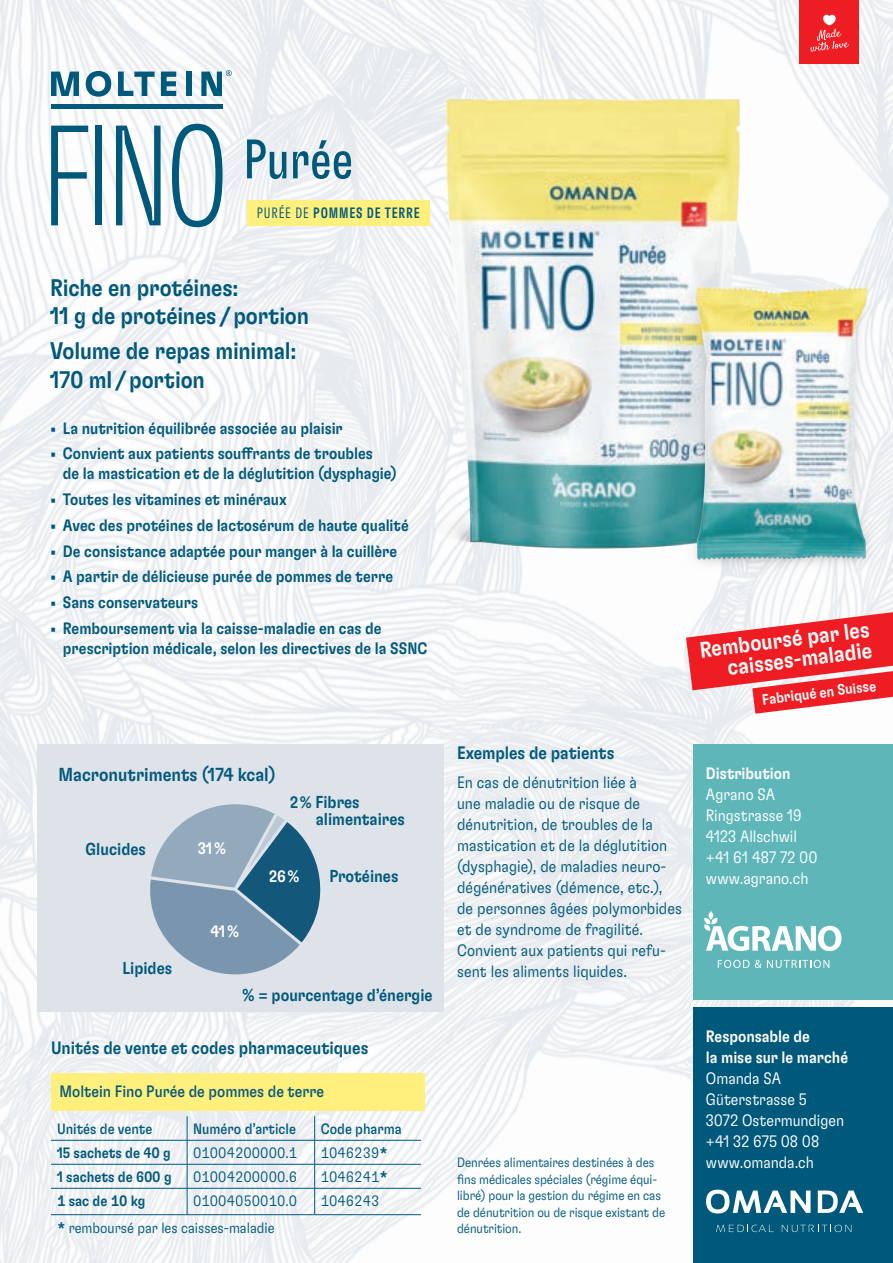
<style>
.page{position:relative;width:893px;height:1263px;background:#fff}
.page>*{position:absolute;margin:0;border:0;box-sizing:border-box;transform-origin:0 0}
.t1{font:extra-condensed 55.5px "GT Flexa";color:#00587a}
.t2{font:500 condensed 24px/28.8px "GT Flexa";letter-spacing:-.005em;color:#00587a}
.t3{font:500 condensed 22.5px/21px "GT Flexa";color:#fff;text-align:right}
.t4{font:500 condensed 18.9px "GT Flexa";color:#00587a}
.t5{font:500 condensed 18px "GT Flexa";color:#00587a}
.t6{font:500 condensed 17.25px/17.4px "GT Flexa";color:#00587a}
.t7{font:500 condensed 16.5px/19.8px "GT Flexa";color:#00587a}
.t8{font:300 condensed 16.5px/21px "GT Flexa";letter-spacing:.005em;color:#00587a}
.t9{font:300 condensed 16.5px/21px "GT Flexa";color:#fff}
.t10{font:500 condensed 16.5px/21px "GT Flexa";color:#fff}
.t11{font:condensed 16.5px "GT Flexa";color:#00587a}
.t12{font:300 condensed 15px "GT Flexa";color:#00587a}
.t13{font:condensed 15px "GT Flexa";color:#00587a}
.t14{font:500 condensed 15px "GT Flexa";color:#00587a}
.t15{font:500 extra-condensed 15px "GT Flexa";letter-spacing:.055em;color:#00587a}
.t16{font:500 condensed 15px "GT Flexa";color:#fff}
.t17{font:300 condensed 13.5px/16.5px "GT Flexa";letter-spacing:-.005em;color:#00587a}
.s1{font-weight:300}
.s2{font-size:16.5px}
.s3{font-weight:500}
</style>
<div class="page">
<img style="left:0;top:0;width:893px;height:1263px">
<div style="left:51px;top:1073px;width:373px;height:37px;background:#ffef7d"></div>
<div style="left:452px;top:739px;width:238px;height:250px;background:#00587a;opacity:.08"></div>
<hr style="left:51px;top:1140px;width:136px;height:1px;background:#00587a">
<hr style="left:187px;top:1140px;width:128px;height:1px;background:#00587a">
<hr style="left:315px;top:1140px;width:106px;height:1px;background:#00587a">
<hr style="left:51px;top:1164px;width:136px;height:1px;background:#00587a">
<hr style="left:187px;top:1164px;width:128px;height:1px;background:#00587a">
<hr style="left:315px;top:1164px;width:106px;height:1px;background:#00587a">
<hr style="left:51px;top:1188px;width:136px;height:1px;background:#00587a">
<hr style="left:187px;top:1188px;width:128px;height:1px;background:#00587a">
<svg style="left:187px;top:1116px;width:1px;height:98px"></svg>
<hr style="left:315px;top:1188px;width:106px;height:1px;background:#00587a">
<svg style="left:314px;top:1116px;width:1px;height:98px"></svg>
<hr style="left:51px;top:1214px;width:136px;height:1px;background:#00587a">
<hr style="left:187px;top:1214px;width:128px;height:1px;background:#00587a">
<hr style="left:315px;top:1214px;width:106px;height:1px;background:#00587a">
<svg style="left:686px;top:612px;width:207px;height:102px"></svg>
<img style="left:306px;top:33px;width:575px;height:575px">
<img style="left:625px;top:266px;width:268px;height:312px">
<div style="left:37px;top:744px;width:406px;height:268px;background:#dee3ea"></div>
<svg style="left:150px;top:804px;width:171px;height:171px"></svg>
<div style="left:247px;top:200px;width:183px;height:25px;background:#ffef7d"></div>
<div style="left:693px;top:1008px;width:200px;height:255px;background:#00587a"></div>
<svg style="left:818px;top:1190px;width:45px;height:23px"></svg>
<svg style="left:706px;top:1189px;width:104px;height:24px"></svg>
<svg style="left:782px;top:1225px;width:69px;height:7px"></svg>
<svg style="left:716px;top:1225px;width:58px;height:7px"></svg>
<div style="left:800px;top:0;width:59px;height:63px;background:#ee1d23"></div>
<svg style="left:811px;top:15px;width:38px;height:37px"></svg>
<div style="left:693px;top:744px;width:200px;height:255px;background:#5fb6b8"></div>
<svg style="left:704px;top:911px;width:137px;height:40px"></svg>
<svg style="left:718px;top:960px;width:111px;height:8px"></svg>
<svg style="left:201px;top:70px;width:31px;height:26px"></svg>
<hr style="left:51px;top:104px;width:171px;height:4px;background:#00587a">
<svg style="left:51px;top:72px;width:28px;height:24px"></svg>
<svg style="left:86px;top:71px;width:25px;height:26px"></svg>
<svg style="left:118px;top:72px;width:37px;height:24px"></svg>
<svg style="left:161px;top:72px;width:15px;height:24px"></svg>
<div style="left:186px;top:72px;width:6px;height:24px;background:#00587a"></div>
<svg style="left:51px;top:126px;width:37px;height:99px"></svg>
<div style="left:95px;top:126px;width:7px;height:99px;background:#00587a"></div>
<svg style="left:116px;top:126px;width:45px;height:99px"></svg>
<svg style="left:172px;top:124px;width:51px;height:103px"></svg>
<h1 class="t1" style="left:243px;top:127px;width:111px">Purée</h1>
<p class="t15" style="left:257px;top:204px;width:164px"><span class="s1">PURÉE DE</span> POMMES DE TERRE</p>
<h2 class="t2" style="left:50px;top:272px;width:260px">Riche en protéines:<br>11 g de protéines / portion</h2>
<h2 class="t2" style="left:50px;top:336px;width:248px">Volume de repas minimal:<br>170 ml / portion</h2>
<p class="t7" style="left:50px;top:417px;width:294px">• La nutrition équilibrée associée au plaisir</p>
<p class="t7" style="left:63px;top:443px;width:335px;text-indent:-13px">• Convient aux patients souffrants de troubles<br>de la mastication et de la déglutition (dysphagie)</p>
<p class="t7" style="left:50px;top:489px;width:238px">• Toutes les vitamines et minéraux</p>
<p class="t7" style="left:50px;top:515px;width:360px">• Avec des protéines de lactosérum de haute qualité</p>
<p class="t7" style="left:50px;top:540px;width:349px">• De consistance adaptée pour manger à la cuillère</p>
<p class="t7" style="left:50px;top:566px;width:344px">• A partir de délicieuse purée de pommes de terre</p>
<p class="t7" style="left:50px;top:592px;width:149px">• Sans conservateurs</p>
<p class="t7" style="left:63px;top:618px;width:366px;text-indent:-13px">• Remboursement via la caisse-maladie en cas de prescription médicale, selon les directives de la SSNC</p>
<p class="t4" style="left:58px;top:762px;width:219px">Macronutriments (174 kcal)</p>
<p class="t6" style="left:86px;top:839px;width:62px">Glucides</p>
<p class="t10" style="left:198px;top:837px;width:30px">31 %</p>
<p class="t6" style="left:316px;top:793px;width:91px;text-indent:-26px"><span class="s2">2 %</span> Fibres alimentaires</p>
<p class="t6" style="left:122px;top:958px;width:51px">Lipides</p>
<p class="t10" style="left:210px;top:920px;width:30px">41 %</p>
<p class="t10" style="left:269px;top:865px;width:32px">26 %</p>
<p class="t6" style="left:329px;top:867px;width:71px">Protéines</p>
<p class="t6" style="left:242px;top:986px;width:192px">% = pourcentage d’énergie</p>
<p class="t5" style="left:51px;top:1037px;width:319px">Unités de vente et codes pharmaceutiques</p>
<p class="t11" style="left:60px;top:1081px;width:266px">Moltein Fino Purée de pommes de terre</p>
<p class="t13" style="left:57px;top:1120px;width:97px">Unités de vente</p>
<p class="t13" style="left:193px;top:1120px;width:104px">Numéro d’article</p>
<p class="t13" style="left:321px;top:1120px;width:83px">Code pharma</p>
<p class="t14" style="left:57px;top:1144px;width:115px">15 sachets de 40 g</p>
<p class="t12" style="left:193px;top:1144px;width:106px">01004200000.1</p>
<p class="t12" style="left:321px;top:1144px;width:69px">1046239<span class="s3">*</span></p>
<p class="t14" style="left:57px;top:1168px;width:116px">1 sachets de 600 g</p>
<p class="t12" style="left:193px;top:1168px;width:106px">01004200000.6</p>
<p class="t12" style="left:321px;top:1168px;width:69px">1046241<span class="s3">*</span></p>
<p class="t14" style="left:57px;top:1192px;width:90px">1 sac de 10 kg</p>
<p class="t12" style="left:193px;top:1192px;width:106px">01004050010.0</p>
<p class="t12" style="left:321px;top:1192px;width:60px">1046243</p>
<p class="t12" style="left:57px;top:1218px;width:219px"><span class="s3">*</span> remboursé par les caisses-maladie</p>
<p class="t5" style="left:457px;top:741px;width:159px">Exemples de patients</p>
<p class="t8" style="left:457px;top:771px;width:226px">En cas de dénutrition liée à<br>une maladie ou de risque de dénutrition, de troubles de la mastication et de la déglutition (dysphagie), de maladies neuro&shy;dégénératives (démence, etc.), de personnes âgées polymorbides et de syndrome de fragilité.<br>Convient aux patients qui refu&shy;sent les aliments liquides.</p>
<h3 class="t3" style="left:698px;top:639px;width:172px;rotate:-7deg">Remboursé par les caisses-maladie</h3>
<p class="t16" style="left:761px;top:690px;width:116px;rotate:-7deg">Fabriqué en Suisse</p>
<p class="t10" style="left:706px;top:762px;width:86px">Distribution</p>
<p class="t9" style="left:706px;top:783px;width:113px">Agrano SA<br>Ringstrasse 19<br>4123 Allschwil +41 61 487 72 00 www.agrano.ch</p>
<p class="t17" style="left:457px;top:1154px;width:210px">Denrées alimentaires destinées à des fins médicales spéciales (régime équi&shy;libré) pour la gestion du régime en cas de dénutrition ou de risque existant de dénutrition.</p>
<p class="t10" style="left:706px;top:1025px;width:144px">Responsable de<br>la mise sur le marché</p>
<p class="t9" style="left:706px;top:1067px;width:140px">Omanda SA<br>Güterstrasse 5<br>3072 Ostermundigen +41 32 675 08 08 www.omanda.ch</p>
</div>
